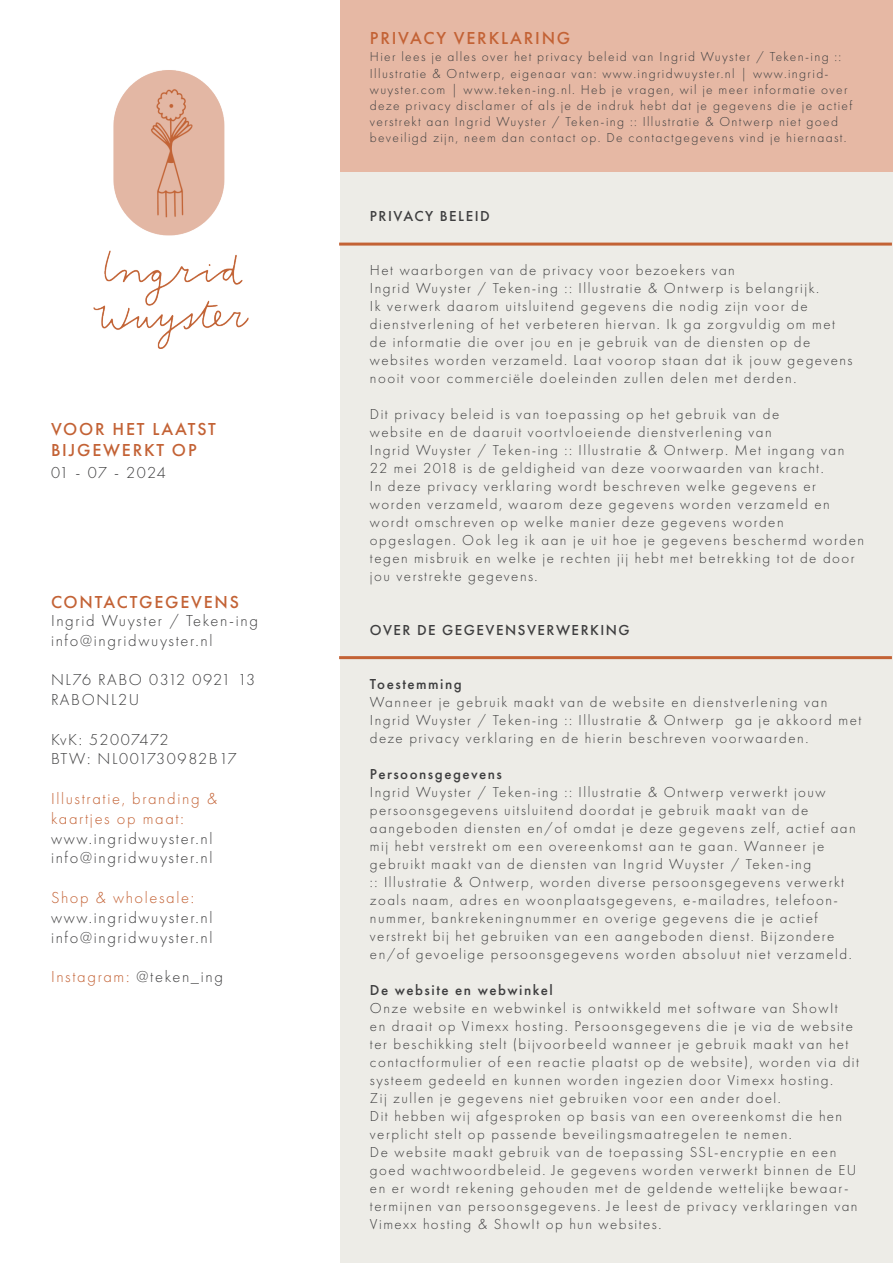
<style>
.page{position:relative;width:893px;height:1263px;background:#fff}
.page>*{position:absolute;margin:0;border:0;box-sizing:border-box;transform-origin:0 0}
.t1{font:500 18px "Futura PT";letter-spacing:.1em;color:#c36235}
.t2{font:300 16.5px/19.8px "Futura PT";letter-spacing:.1em;color:#3e3e3f}
.t3{font:300 16.5px "Futura PT";letter-spacing:.1em;color:#c36235}
.t4{font:300 15px/18px "Futura PT";letter-spacing:.1em;color:#3e3e3f}
.t5{font:500 15px "Futura PT";letter-spacing:.1em;color:#3e3e3f}
.t6{font:300 13.5px/16.2px "Futura PT";letter-spacing:.1em;color:#3e3e3f}
.s1{color:#c36235}
.s2{color:#3e3e3f}
.s3{font-weight:500}
</style>
<div class="page">
<img style="left:93px;top:70px;width:156px;height:279px">
<div style="left:340px;top:0;width:553px;height:172px;background:#e6b8a4"></div>
<div style="left:340px;top:172px;width:553px;height:1091px;background:#edece7"></div>
<hr style="left:339px;top:243px;width:553px;height:3px;background:#c36235">
<hr style="left:339px;top:656px;width:553px;height:3px;background:#c36235">
<p class="t1" style="left:51px;top:418px;width:166px">VOOR HET LAATST</p>
<p class="t1" style="left:51px;top:439px;width:147px">BIJGEWERKT OP</p>
<p class="t2" style="left:51px;top:463px;width:116px">01 - 07 - 2024</p>
<p class="t1" style="left:51px;top:591px;width:190px">CONTACTGEGEVENS</p>
<p class="t2" style="left:51px;top:610px;width:208px">Ingrid Wuyster / Teken-ing</p>
<p class="t2" style="left:51px;top:630px;width:163px">info@ingridwuyster.nl</p>
<p class="t2" style="left:51px;top:670px;width:206px">NL76 RABO 0312 0921 13<br>RABONL2U</p>
<p class="t2" style="left:51px;top:729px;width:187px">KvK: 52007472<br>BTW: NL001730982B17</p>
<p class="t3" style="left:51px;top:789px;width:168px">Illustratie, branding &amp;</p>
<p class="t3" style="left:51px;top:809px;width:134px">kaartjes op maat:</p>
<p class="t2" style="left:51px;top:828px;width:163px">www.ingridwuyster.nl</p>
<p class="t2" style="left:51px;top:848px;width:163px">info@ingridwuyster.nl</p>
<p class="t2" style="left:51px;top:888px;width:163px"><span class="s1">Shop &amp; wholesale: </span>www.ingridwuyster.nl</p>
<p class="t2" style="left:51px;top:927px;width:163px">info@ingridwuyster.nl</p>
<p class="t3" style="left:51px;top:967px;width:174px">Instagram: <span class="s2">@teken_ing</span></p>
<p class="t1" style="left:370px;top:27px;width:202px">PRIVACY VERKLARING</p>
<p class="t6" style="left:370px;top:49px;width:484px">Hier lees je alles over het privacy beleid van Ingrid Wuyster / Teken-ing ::<br>Illustratie &amp; Ontwerp, eigenaar van: www.ingridwuyster.nl | www.ingrid&shy;wuyster.com | www.teken-ing.nl. Heb je vragen, wil je meer informatie over deze privacy disclamer of als je de indruk hebt dat je gegevens die je actief verstrekt aan Ingrid Wuyster / Teken-ing :: Illustratie &amp; Ontwerp niet goed beveiligd zijn, neem dan contact op. De contactgegevens vind je hiernaast.</p>
<p class="t5" style="left:370px;top:207px;width:121px">PRIVACY BELEID</p>
<p class="t4" style="left:370px;top:261px;width:366px">Het waarborgen van de privacy voor bezoekers van</p>
<p class="t4" style="left:370px;top:279px;width:451px">Ingrid Wuyster / Teken-ing :: Illustratie &amp; Ontwerp is belangrijk.</p>
<p class="t4" style="left:370px;top:297px;width:439px">Ik verwerk daarom uitsluitend gegevens die nodig zijn voor de</p>
<p class="t4" style="left:370px;top:315px;width:467px">dienstverlening of het verbeteren hiervan. Ik ga zorgvuldig om met</p>
<p class="t4" style="left:370px;top:333px;width:442px">de informatie die over jou en je gebruik van de diensten op de</p>
<p class="t4" style="left:370px;top:351px;width:484px">websites worden verzameld. Laat voorop staan dat ik jouw gegevens nooit voor commerciële doeleinden zullen delen met derden.</p>
<p class="t4" style="left:370px;top:405px;width:411px">Dit privacy beleid is van toepassing op het gebruik van de</p>
<p class="t4" style="left:370px;top:423px;width:403px">website en de daaruit voortvloeiende dienstverlening van</p>
<p class="t4" style="left:370px;top:441px;width:476px">Ingrid Wuyster / Teken-ing :: Illustratie &amp; Ontwerp. Met ingang van<br>22 mei 2018 is de geldigheid van deze voorwaarden van kracht.</p>
<p class="t4" style="left:370px;top:477px;width:448px">In deze privacy verklaring wordt beschreven welke gegevens er</p>
<p class="t4" style="left:370px;top:495px;width:461px">worden verzameld, waarom deze gegevens worden verzameld en wordt omschreven op welke manier deze gegevens worden</p>
<p class="t4" style="left:370px;top:531px;width:496px">opgeslagen. Ook leg ik aan je uit hoe je gegevens beschermd worden tegen misbruik en welke je rechten jij hebt met betrekking tot de door jou verstrekte gegevens.</p>
<p class="t5" style="left:370px;top:621px;width:261px">OVER DE GEGEVENSVERWERKING</p>
<p class="t4" style="left:370px;top:675px;width:493px"><span class="s3">Toestemming<br></span>Wanneer je gebruik maakt van de website en dienstverlening van Ingrid Wuyster / Teken-ing :: Illustratie &amp; Ontwerp ga je akkoord met deze privacy verklaring en de hierin beschreven voorwaarden.</p>
<p class="t4" style="left:370px;top:765px;width:457px"><span class="s3">Persoonsgegevens<br></span>Ingrid Wuyster / Teken-ing :: Illustratie &amp; Ontwerp verwerkt jouw</p>
<p class="t4" style="left:370px;top:801px;width:440px">persoonsgegevens uitsluitend doordat je gebruik maakt van de</p>
<p class="t4" style="left:370px;top:819px;width:487px">aangeboden diensten en/of omdat je deze gegevens zelf, actief aan mij hebt verstrekt om een overeenkomst aan te gaan. Wanneer je</p>
<p class="t4" style="left:370px;top:855px;width:443px">gebruikt maakt van de diensten van Ingrid Wuyster / Teken-ing</p>
<p class="t4" style="left:370px;top:873px;width:476px">:: Illustratie &amp; Ontwerp, worden diverse persoonsgegevens verwerkt</p>
<p class="t4" style="left:370px;top:891px;width:470px">zoals naam, adres en woonplaatsgegevens, e-mailadres, telefoon&shy;nummer, bankrekeningnummer en overige gegevens die je actief</p>
<p class="t4" style="left:370px;top:927px;width:483px">verstrekt bij het gebruiken van een aangeboden dienst. Bijzondere en/of gevoelige persoonsgegevens worden absoluut niet verzameld.</p>
<p class="t4" style="left:370px;top:981px;width:469px"><span class="s3">De website en webwinkel<br></span>Onze website en webwinkel is ontwikkeld met software van ShowIt</p>
<p class="t4" style="left:370px;top:1017px;width:491px">en draait op Vimexx hosting. Persoonsgegevens die je via de website ter beschikking stelt (bijvoorbeeld wanneer je gebruik maakt van het contactformulier of een reactie plaatst op de website), worden via dit systeem gedeeld en kunnen worden ingezien door Vimexx hosting.</p>
<p class="t4" style="left:370px;top:1089px;width:412px">Zij zullen je gegevens niet gebruiken voor een ander doel.</p>
<p class="t4" style="left:370px;top:1107px;width:474px">Dit hebben wij afgesproken op basis van een overeenkomst die hen verplicht stelt op passende beveilingsmaatregelen te nemen.</p>
<p class="t4" style="left:370px;top:1143px;width:489px">De website maakt gebruik van de toepassing SSL-encryptie en een goed wachtwoordbeleid. Je gegevens worden verwerkt binnen de EU en er wordt rekening gehouden met de geldende wettelijke bewaar&shy;termijnen van persoonsgegevens. Je leest de privacy verklaringen van Vimexx hosting &amp; ShowIt op hun websites.</p>
</div>
